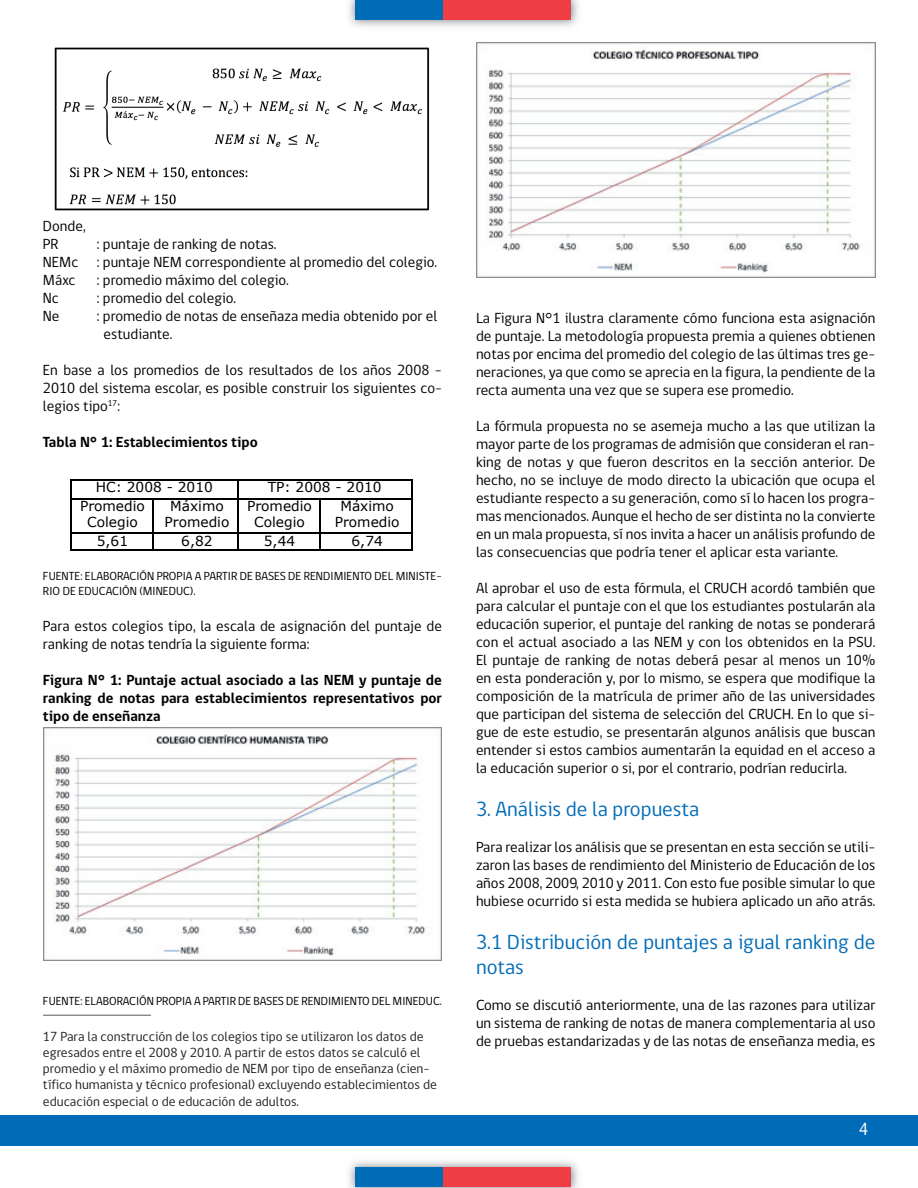
<style>
.page{position:relative;width:918px;height:1188px;background:#fff}
.page>*{position:absolute;margin:0;border:0;box-sizing:border-box;transform-origin:0 0}
.t1{font:21px/25.2px "gob CL";color:#006cb7}
.t2{font:18px "gob CL";color:#fff}
.t3{font:15px/18px "gob CL";color:#000;text-align:justify}
.t4{font:700 15px/18px "gob CL";color:#000;text-align:justify}
.t5{font:13.8px/15.5px "Verdana";color:#000;text-align:center}
.t6{font:13.5px/16.2px "gob CL";color:#231f20}
.t7{font:12px/14.4px "gob CL";color:#000}
</style>
<div class="page">
<img style="left:349px;top:0;width:229px;height:27px">
<div style="left:355px;top:1px;width:89px;height:19px;background:#006cb7"></div>
<div style="left:444px;top:1px;width:127px;height:19px;background:#ee3d43"></div>
<img style="left:349px;top:1161px;width:229px;height:27px">
<div style="left:355px;top:1168px;width:89px;height:19px;background:#006cb7"></div>
<div style="left:444px;top:1168px;width:127px;height:19px;background:#ee3d43"></div>
<div style="left:0;top:1115px;width:918px;height:30px;background:#006cb7"></div>
<hr style="left:43px;top:1015px;width:108px;height:1px;background:#57585a">
<img style="left:54px;top:47px;width:376px;height:164px">
<hr style="left:72px;top:479px;width:165px;height:1px;background:#000">
<hr style="left:239px;top:479px;width:172px;height:1px;background:#000">
<svg style="left:70px;top:479px;width:2px;height:20px"></svg>
<hr style="left:72px;top:498px;width:80px;height:1px;background:#000">
<hr style="left:154px;top:498px;width:83px;height:1px;background:#000">
<svg style="left:237px;top:479px;width:2px;height:20px"></svg>
<hr style="left:239px;top:498px;width:81px;height:1px;background:#000">
<hr style="left:321px;top:498px;width:90px;height:1px;background:#000">
<svg style="left:411px;top:479px;width:2px;height:20px"></svg>
<hr style="left:70px;top:499px;width:2px;height:33px;background:#000">
<hr style="left:152px;top:499px;width:2px;height:33px;background:#000">
<hr style="left:237px;top:499px;width:2px;height:33px;background:#000">
<hr style="left:320px;top:499px;width:1px;height:33px;background:#000">
<hr style="left:411px;top:499px;width:2px;height:33px;background:#000">
<hr style="left:72px;top:532px;width:80px;height:2px;background:#000">
<hr style="left:154px;top:532px;width:83px;height:2px;background:#000">
<hr style="left:239px;top:532px;width:81px;height:2px;background:#000">
<hr style="left:321px;top:532px;width:90px;height:2px;background:#000">
<svg style="left:70px;top:532px;width:2px;height:19px"></svg>
<hr style="left:72px;top:549px;width:80px;height:2px;background:#000">
<svg style="left:152px;top:532px;width:2px;height:19px"></svg>
<hr style="left:154px;top:549px;width:83px;height:2px;background:#000">
<svg style="left:237px;top:532px;width:2px;height:19px"></svg>
<hr style="left:239px;top:549px;width:81px;height:2px;background:#000">
<svg style="left:320px;top:532px;width:1px;height:19px"></svg>
<hr style="left:321px;top:549px;width:90px;height:2px;background:#000">
<svg style="left:411px;top:532px;width:2px;height:19px"></svg>
<img style="left:476px;top:42px;width:399px;height:236px">
<img style="left:44px;top:727px;width:397px;height:234px">
<p class="t3" style="left:43px;top:218px;width:44px">Donde,<br>PR</p>
<p class="t3" style="left:43px;top:236px;width:396px;text-align:left;text-indent:54px">: puntaje de ranking de notas.<br>NEMc : puntaje NEM correspondiente al promedio del colegio.<br>Máxc</p>
<p class="t3" style="left:97px;top:272px;width:193px">: promedio máximo del colegio.</p>
<p class="t3" style="left:43px;top:290px;width:17px">Nc</p>
<p class="t3" style="left:97px;top:290px;width:141px">: promedio del colegio.</p>
<p class="t3" style="left:43px;top:308px;width:18px">Ne</p>
<p class="t3" style="left:104px;top:308px;width:335px;text-indent:-7px">: promedio de notas de enseñaza media obtenido por el estudiante.</p>
<p class="t3" style="left:43px;top:362px;width:401px">En base a los promedios de los resultados de los años 2008 – 2010 del sistema escolar, es posible construir los siguientes co&shy;legios tipo<sup>17</sup>:</p>
<p class="t4" style="left:43px;top:434px;width:216px">Tabla N° 1: Establecimientos tipo</p>
<p class="t5" style="left:96px;top:479px;width:119px">HC: 2008 - 2010</p>
<p class="t5" style="left:268px;top:479px;width:115px">TP: 2008 - 2010</p>
<p class="t5" style="left:80px;top:498px;width:66px">Promedio<br>Colegio</p>
<p class="t5" style="left:165px;top:498px;width:66px">Máximo<br>Promedio</p>
<p class="t5" style="left:247px;top:498px;width:66px">Promedio<br>Colegio</p>
<p class="t5" style="left:335px;top:498px;width:66px">Máximo<br>Promedio</p>
<p class="t5" style="left:97px;top:533px;width:33px">5,61</p>
<p class="t5" style="left:181px;top:533px;width:33px">6,82</p>
<p class="t5" style="left:264px;top:533px;width:33px">5,44</p>
<p class="t5" style="left:352px;top:533px;width:33px">6,74</p>
<p class="t7" style="left:43px;top:570px;width:401px">FUENTE: ELABORACIÓN PROPIA A PARTIR DE BASES DE RENDIMIENTO DEL MINISTE-<br>RIO DE EDUCACIÓN (MINEDUC).</p>
<p class="t3" style="left:43px;top:617px;width:400px">Para estos colegios tipo, la escala de asignación del puntaje de ranking de notas tendría la siguiente forma:</p>
<p class="t4" style="left:43px;top:671px;width:401px">Figura N° 1: Puntaje actual asociado a las NEM y puntaje de ranking de notas para establecimientos representativos por tipo de enseñanza</p>
<p class="t7" style="left:43px;top:994px;width:401px">FUENTE: ELABORACIÓN PROPIA A PARTIR DE BASES DE RENDIMIENTO DEL MINEDUC.</p>
<p class="t6" style="left:43px;top:1028px;width:396px">17 Para la construcción de los colegios tipo se utilizaron los datos de egresados entre el 2008 y 2010. A partir de estos datos se calculó el promedio y el máximo promedio de NEM por tipo de enseñanza (cien&shy;tífico humanista y técnico profesional) excluyendo establecimientos de educación especial o de educación de adultos.</p>
<p class="t3" style="left:476px;top:309px;width:401px">La Figura N°1 ilustra claramente cómo funciona esta asignación de puntaje. La metodología propuesta premia a quienes obtienen notas por encima del promedio del colegio de las últimas tres ge&shy;neraciones, ya que como se aprecia en la figura, la pendiente de la recta aumenta una vez que se supera ese promedio.</p>
<p class="t3" style="left:476px;top:417px;width:401px">La fórmula propuesta no se asemeja mucho a las que utilizan la mayor parte de los programas de admisión que consideran el ran&shy;king de notas y que fueron descritos en la sección anterior. De hecho, no se incluye de modo directo la ubicación que ocupa el estudiante respecto a su generación, como sí lo hacen los progra&shy;mas mencionados. Aunque el hecho de ser distinta no la convierte en un mala propuesta, sí nos invita a hacer un análisis profundo de las consecuencias que podría tener el aplicar esta variante.</p>
<p class="t3" style="left:476px;top:579px;width:401px">Al aprobar el uso de esta fórmula, el CRUCH acordó también que para calcular el puntaje con el que los estudiantes postularán ala educación superior, el puntaje del ranking de notas se ponderará con el actual asociado a las NEM y con los obtenidos en la PSU.<br>El puntaje de ranking de notas deberá pesar al menos un 10% en esta ponderación y, por lo mismo, se espera que modifique la composición de la matrícula de primer año de las universidades que participan del sistema de selección del CRUCH. En lo que si&shy;gue de este estudio, se presentarán algunos análisis que buscan entender si estos cambios aumentarán la equidad en el acceso a la educación superior o si, por el contrario, podrían reducirla.</p>
<h1 class="t1" style="left:476px;top:797px;width:225px">3. Análisis de la propuesta</h1>
<p class="t3" style="left:476px;top:838px;width:401px">Para realizar los análisis que se presentan en esta sección se utili&shy;zaron las bases de rendimiento del Ministerio de Educación de los años 2008, 2009, 2010 y 2011. Con esto fue posible simular lo que hubiese ocurrido si esta medida se hubiera aplicado un año atrás.</p>
<h1 class="t1" style="left:476px;top:930px;width:401px">3.1 Distribución de puntajes a igual ranking de notas</h1>
<p class="t3" style="left:476px;top:997px;width:401px">Como se discutió anteriormente, una de las razones para utilizar un sistema de ranking de notas de manera complementaria al uso de pruebas estandarizadas y de las notas de enseñanza media, es</p>
<p class="t2" style="left:859px;top:1117px;width:11px">4</p>
</div>
